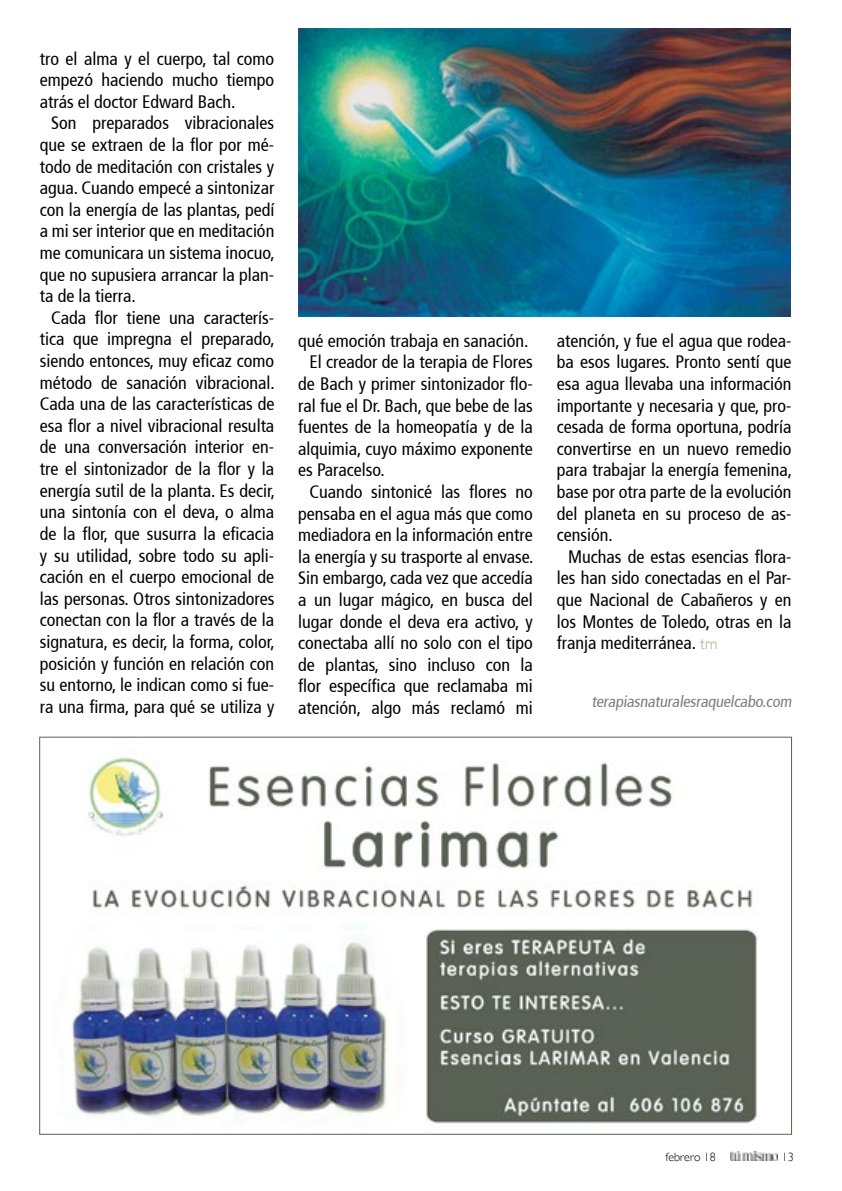
<style>
.page{position:relative;width:842px;height:1191px;background:#fff}
.page>*{position:absolute;margin:0;border:0;box-sizing:border-box;transform-origin:0 0}
.t1{font:condensed 18px/21.6px "Frutiger 57";color:#000;text-align:justify}
.t2{font:condensed 16px "Frutiger 57";color:#7a7c80}
.t3{font:300 12px "Gill Sans";color:#000}
.s1{font-family:"Gill Sans";font-weight:300;font-stretch:normal;font-size:16px;color:#b6a683}
</style>
<div class="page">
<img style="left:731px;top:1151px;width:46px;height:9px">
<img style="left:71px;top:757px;width:686px;height:367px">
<img style="left:298px;top:28px;width:493px;height:288px">
<p class="t1" style="left:40px;top:48px;width:236px">tro el alma y el cuerpo, tal como empezó haciendo mucho tiempo atrás el doctor Edward Bach.</p>
<p class="t1" style="left:40px;top:112px;width:237px;text-indent:11px">Son preparados vibracionales que se extraen de la flor por mé&shy;todo de meditación con cristales y agua. Cuando empecé a sintonizar con la energía de las plantas, pedí a mi ser interior que en meditación me comunicara un sistema inocuo, que no supusiera arrancar la plan&shy;ta de la tierra.</p>
<p class="t1" style="left:40px;top:307px;width:237px;text-align:center">Cada flor tiene una caracterís&shy;tica que impregna el preparado, siendo entonces, muy eficaz como método de sanación vibracional.<br>Cada una de las características de esa flor a nivel vibracional resulta de una conversación interior en&shy;tre el sintonizador de la flor y la energía sutil de la planta. Es decir, una sintonía con el deva, o alma de la flor, que susurra la eficacia y su utilidad, sobre todo su apli&shy;cación en el cuerpo emocional de las personas. Otros sintonizadores conectan con la flor a través de la signatura, es decir, la forma, color, posición y función en relación con su entorno, le indican como si fue&shy;ra una firma, para qué se utiliza y</p>
<p class="t1" style="left:298px;top:330px;width:232px">qué emoción trabaja en sanación.</p>
<p class="t1" style="left:310px;top:351px;width:225px">El creador de la terapia de Flores</p>
<p class="t1" style="left:298px;top:373px;width:236px">de Bach y primer sintonizador flo-</p>
<p class="t1" style="left:298px;top:394px;width:236px">ral fue el Dr. Bach, que bebe de las</p>
<p class="t1" style="left:298px;top:416px;width:236px">fuentes de la homeopatía y de la</p>
<p class="t1" style="left:298px;top:438px;width:236px">alquimia, cuyo máximo exponente</p>
<p class="t1" style="left:298px;top:459px;width:88px">es Paracelso.</p>
<p class="t1" style="left:310px;top:481px;width:225px">Cuando sintonicé las flores no</p>
<p class="t1" style="left:298px;top:502px;width:236px">pensaba en el agua más que como</p>
<p class="t1" style="left:298px;top:524px;width:236px">mediadora en la información entre</p>
<p class="t1" style="left:298px;top:546px;width:237px">la energía y su trasporte al envase.</p>
<p class="t1" style="left:298px;top:567px;width:236px">Sin embargo, cada vez que accedía</p>
<p class="t1" style="left:298px;top:589px;width:236px">a un lugar mágico, en busca del</p>
<p class="t1" style="left:298px;top:610px;width:236px">lugar donde el deva era activo, y</p>
<p class="t1" style="left:298px;top:632px;width:236px">conectaba allí no solo con el tipo</p>
<p class="t1" style="left:298px;top:654px;width:236px">de plantas, sino incluso con la</p>
<p class="t1" style="left:298px;top:675px;width:236px">flor específica que reclamaba mi</p>
<p class="t1" style="left:298px;top:697px;width:236px">atención, algo más reclamó mi</p>
<p class="t1" style="left:557px;top:330px;width:237px">atención, y fue el agua que rodea&shy;ba esos lugares. Pronto sentí que esa agua llevaba una información importante y necesaria y que, pro&shy;cesada de forma oportuna, podría convertirse en un nuevo remedio para trabajar la energía femenina, base por otra parte de la evolución del planeta en su proceso de as&shy;censión.</p>
<p class="t1" style="left:557px;top:546px;width:236px;text-indent:11px">Muchas de estas esencias flora&shy;les han sido conectadas en el Par&shy;que Nacional de Cabañeros y en los Montes de Toledo, otras en la franja mediterránea. <span class="s1">tm</span></p>
<p class="t2" style="left:592px;top:692px;width:204px">terapiasnaturalesraquelcabo.com</p>
<p class="t3" style="left:665px;top:1149px;width:52px">febrero 18</p>
<p class="t3" style="left:782px;top:1149px;width:13px">13</p>
</div>
